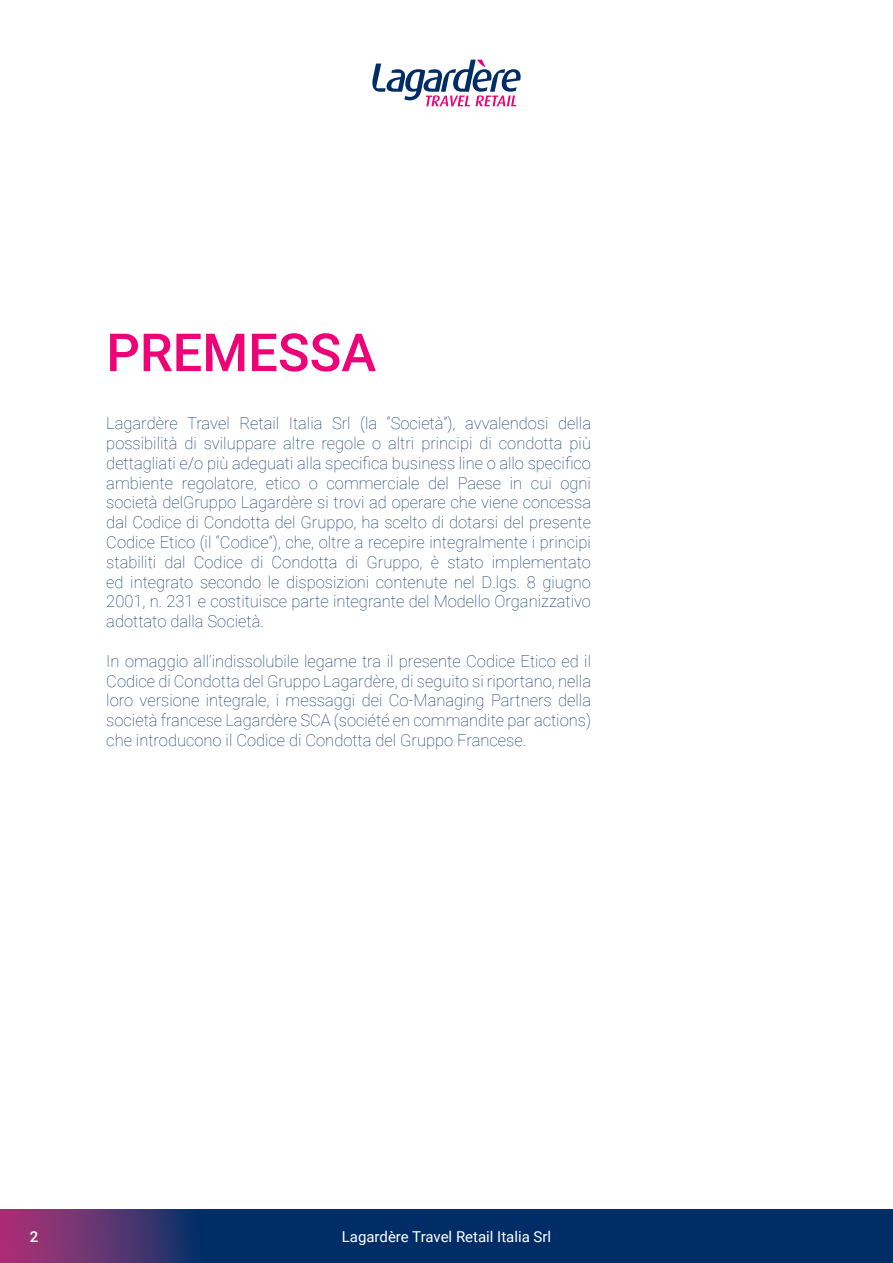
<style>
.page{position:relative;width:893px;height:1263px;background:#fff}
.page>*{position:absolute;margin:0;border:0;box-sizing:border-box;transform-origin:0 0}
.t1{font:500 52.5px "Roboto";color:#ed0277}
.t2{font:100 16.5px/19.8px "Roboto";color:#002d66;text-align:justify}
.t3{font:15px "Roboto";color:#fff}
.t4{font:500 15px "Roboto";color:#fff}
</style>
<div class="page">
<svg style="left:0;top:1210px;width:893px;height:53px;background:#152e68"></svg>
<svg style="left:372px;top:60px;width:149px;height:46px"></svg>
<p class="t1" style="left:106px;top:316px;width:271px">PREMESSA</p>
<p class="t2" style="left:106px;top:413px;width:486px">Lagardère Travel Retail Italia Srl (la “Società”), avvalendosi della possibilità di sviluppare altre regole o altri principi di condotta più dettagliati e/o più adeguati alla specifica business line o allo specifico ambiente regolatore, etico o commerciale del Paese in cui ogni società delGruppo Lagardère si trovi ad operare che viene concessa dal Codice di Condotta del Gruppo, ha scelto di dotarsi del presente Codice Etico (il “Codice”), che, oltre a recepire integralmente i principi stabiliti dal Codice di Condotta di Gruppo, è stato implementato ed integrato secondo le disposizioni contenute nel D.lgs. 8 giugno 2001, n. 231 e costituisce parte integrante del Modello Organizzativo adottato dalla Società.</p>
<p class="t2" style="left:106px;top:650px;width:486px">In omaggio all’indissolubile legame tra il presente Codice Etico ed il Codice di Condotta del Gruppo Lagardère, di seguito si riportano, nella loro versione integrale, i messaggi dei Co-Managing Partners della società francese Lagardère SCA (société en commandite par actions)</p>
<p class="t2" style="left:106px;top:729px;width:421px">che introducono il Codice di Condotta del Gruppo Francese.</p>
<p class="t4" style="left:30px;top:1226px;width:10px">2</p>
<p class="t3" style="left:342px;top:1226px;width:211px">Lagardère Travel Retail Italia Srl</p>
</div>
